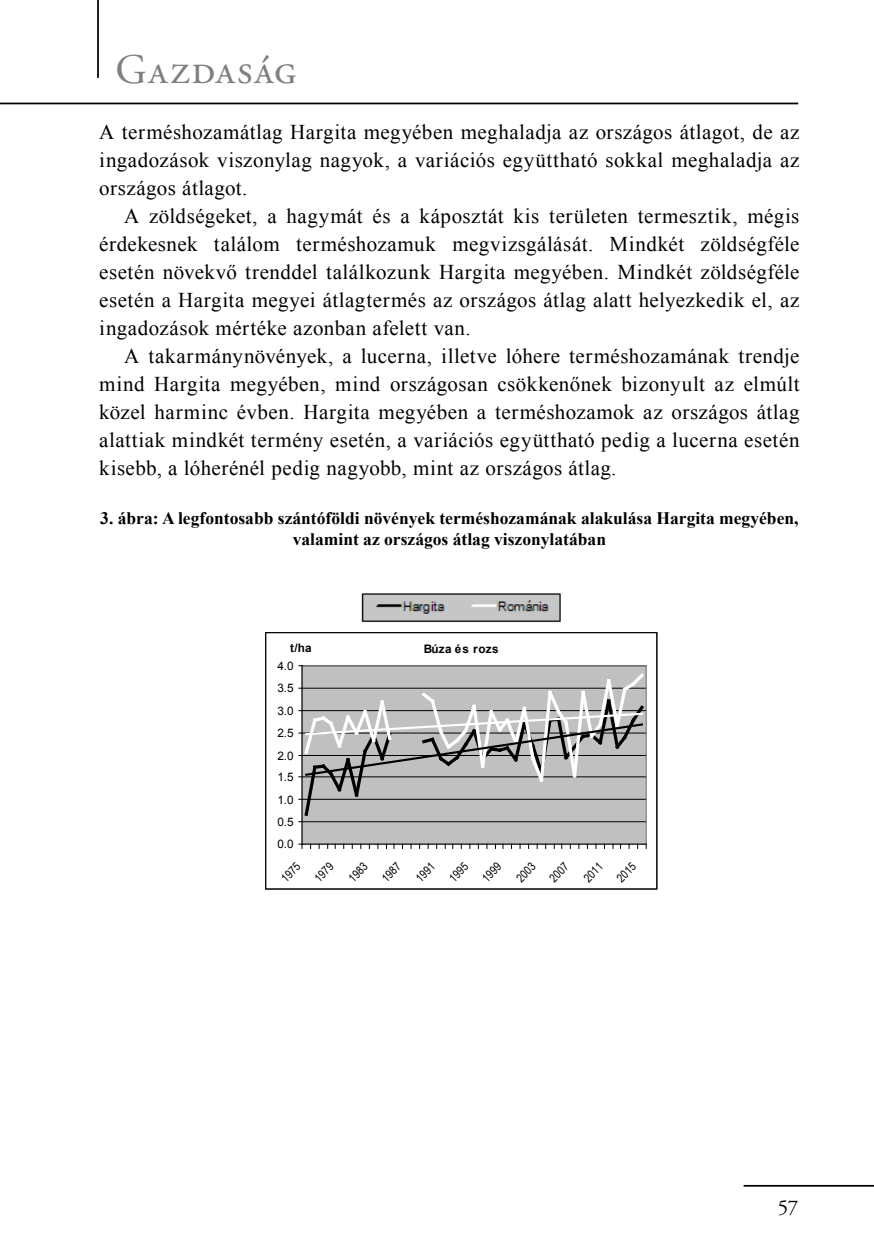
<style>
.page{position:relative;width:874px;height:1241px;background:#fff}
.page>*{position:absolute;margin:0;border:0;box-sizing:border-box;transform-origin:0 0}
.t1{font:42px "Adobe Garamond Pro";letter-spacing:.04em;color:#808080}
.t2{font:21px/28px "Times New Roman";letter-spacing:.02em;color:#000;text-align:justify}
.t3{font:21px "Adobe Garamond Pro";color:#000}
.t4{font:700 17.5px/21px "Times New Roman";color:#000;text-align:center}
.t5{font:11.72px "Arial Narrow";color:#000}
.t6{font:11.72px "Arial";color:#000}
.t7{font:700 11.72px "Arial";letter-spacing:.035em;color:#000}
</style>
<div class="page">
<hr style="left:0;top:103px;width:797px;height:1px;background:#000">
<hr style="left:97px;top:0;width:2px;height:78px;background:#000">
<hr style="left:743px;top:1184px;width:130px;height:2px;background:#000">
<img style="left:361px;top:593px;width:200px;height:30px">
<div style="left:302px;top:665px;width:343px;height:179px;background:#c0c0c0"></div>
<hr style="left:645px;top:665px;width:1px;height:179px;background:#808080">
<hr style="left:301px;top:665px;width:1px;height:179px;background:#000">
<hr style="left:302px;top:843px;width:343px;height:1px;background:#000">
<svg style="left:299px;top:665px;width:347px;height:157px"></svg>
<div style="left:265px;top:632px;width:391px;height:256px;border:1px solid #000"></div>
<h1 class="t1" style="left:115px;top:44px;width:182px">Gazdaság</h1>
<p class="t2" style="left:99px;top:117px;width:701px">A terméshozamátlag Hargita megyében meghaladja az országos átlagot, de az ingadozások viszonylag nagyok, a variációs együttható sokkal meghaladja az országos átlagot.</p>
<p class="t2" style="left:99px;top:201px;width:701px;text-indent:25px">A zöldségeket, a hagymát és a káposztát kis területen termesztik, mégis érdekesnek találom terméshozamuk megvizsgálását. Mindkét zöldségféle esetén növekvő trenddel találkozunk Hargita megyében. Mindkét zöldségféle esetén a Hargita megyei átlagtermés az országos átlag alatt helyezkedik el, az ingadozások mértéke azonban afelett van.</p>
<p class="t2" style="left:99px;top:341px;width:701px;text-indent:25px">A takarmánynövények, a lucerna, illetve lóhere terméshozamának trendje mind Hargita megyében, mind országosan csökkenőnek bizonyult az elmúlt közel harminc évben. Hargita megyében a terméshozamok az országos átlag alattiak mindkét termény esetén, a variációs együttható pedig a lucerna esetén kisebb, a lóherénél pedig nagyobb, mint az országos átlag.</p>
<p class="t4" style="left:100px;top:507px;width:699px">3. ábra: A legfontosabb szántóföldi növények terméshozamának alakulása Hargita megyében, valamint az országos átlag viszonylatában</p>
<p class="t7" style="left:290px;top:640px;width:23px">t/ha</p>
<p class="t6" style="left:277px;top:658px;width:18px">4.0</p>
<p class="t6" style="left:277px;top:680px;width:18px">3.5</p>
<p class="t6" style="left:277px;top:703px;width:18px">3.0</p>
<p class="t6" style="left:277px;top:725px;width:18px">2.5</p>
<p class="t6" style="left:277px;top:747px;width:18px">2.0</p>
<p class="t6" style="left:277px;top:769px;width:18px">1.5</p>
<p class="t6" style="left:277px;top:791px;width:18px">1.0</p>
<p class="t6" style="left:277px;top:814px;width:18px">0.5</p>
<p class="t6" style="left:277px;top:836px;width:18px">0.0</p>
<p class="t7" style="left:423px;top:641px;width:76px">Búza és rozs</p>
<p class="t5" style="left:277px;top:873px;width:23px;rotate:-45deg">1975</p>
<p class="t5" style="left:310px;top:873px;width:23px;rotate:-45deg">1979</p>
<p class="t5" style="left:344px;top:873px;width:23px;rotate:-45deg">1983</p>
<p class="t5" style="left:377px;top:873px;width:23px;rotate:-45deg">1987</p>
<p class="t5" style="left:411px;top:873px;width:23px;rotate:-45deg">1991</p>
<p class="t5" style="left:445px;top:873px;width:23px;rotate:-45deg">1995</p>
<p class="t5" style="left:478px;top:873px;width:23px;rotate:-45deg">1999</p>
<p class="t5" style="left:512px;top:873px;width:23px;rotate:-45deg">2003</p>
<p class="t5" style="left:545px;top:873px;width:23px;rotate:-45deg">2007</p>
<p class="t5" style="left:579px;top:873px;width:23px;rotate:-45deg">2011</p>
<p class="t5" style="left:612px;top:873px;width:23px;rotate:-45deg">2015</p>
<p class="t3" style="left:777px;top:1194px;width:22px">57</p>
</div>
